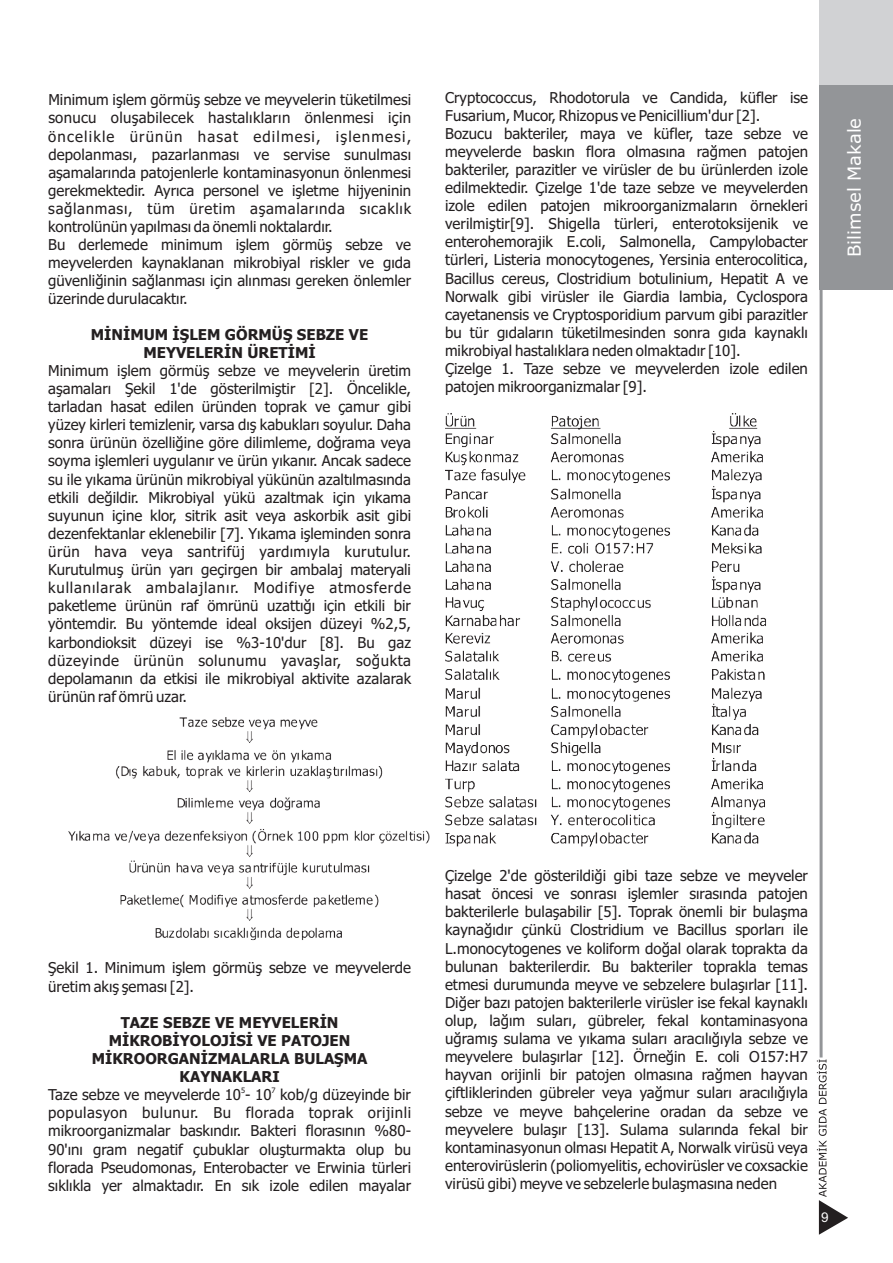
<style>
.page{position:relative;width:893px;height:1263px;background:#fff}
.page>*{position:absolute;margin:0;border:0;box-sizing:border-box;transform-origin:0 0}
.t1{font:18px "Verdana";color:#fff}
.t2{font:15px/18.1px "Tahoma";color:#231f20}
.t3{font:700 15px "Tahoma";color:#231f20}
.t4{font:15px "Tahoma";letter-spacing:.02em;color:#231f20}
.t5{font:15px "Tahoma";letter-spacing:.035em;color:#231f20}
.t6{font:15px "Tahoma";letter-spacing:.045em;color:#231f20}
.t7{font:15px "Tahoma";letter-spacing:.075em;color:#231f20}
.t8{font:13.5px "Arial";color:#fff}
.t9{font:7.5px "Tahoma";color:#231f20}
</style>
<div class="page">
<div style="left:819px;top:0;width:74px;height:109px;background:#d1d2d4"></div>
<div style="left:819px;top:86px;width:74px;height:204px;background:#939598"></div>
<hr style="left:820px;top:289px;width:3px;height:768px;background:#939598">
<svg style="left:817px;top:1059px;width:31px;height:176px"></svg>
<img style="left:68px;top:688px;width:378px;height:253px">
<img style="left:446px;top:413px;width:320px;height:434px">
<p class="t2" style="left:48px;top:90px;width:364px">Minimum işlem görmüş sebze ve meyvelerin tüketilmesi</p>
<p class="t2" style="left:445px;top:87px;width:364px">Cryptococcus, Rhodotorula ve Candida, küfler ise</p>
<p class="t4" style="left:48px;top:108px;width:364px">sonucu oluşabilecek hastalıkların önlenmesi için</p>
<p class="t2" style="left:445px;top:105px;width:317px">Fusarium, Mucor, Rhizopus ve Penicillium'dur [2].</p>
<p class="t7" style="left:48px;top:126px;width:364px">öncelikle ürünün hasat edilmesi, işlenmesi,</p>
<p class="t2" style="left:445px;top:123px;width:364px">Bozucu bakteriler, maya ve küfler, taze sebze ve</p>
<p class="t2" style="left:48px;top:144px;width:364px">depolanması, pazarlanması ve servise sunulması</p>
<p class="t2" style="left:445px;top:142px;width:364px">meyvelerde baskın flora olmasına rağmen patojen</p>
<p class="t2" style="left:48px;top:162px;width:364px">aşamalarında patojenlerle kontaminasyonun önlenmesi</p>
<p class="t2" style="left:445px;top:160px;width:364px">bakteriler, parazitler ve virüsler de bu ürünlerden izole</p>
<p class="t2" style="left:48px;top:180px;width:364px">gerekmektedir. Ayrıca personel ve işletme hijyeninin</p>
<p class="t2" style="left:445px;top:178px;width:364px">edilmektedir. Çizelge 1'de taze sebze ve meyvelerden</p>
<p class="t6" style="left:48px;top:198px;width:364px">sağlanması, tüm üretim aşamalarında sıcaklık</p>
<p class="t2" style="left:445px;top:196px;width:364px">izole edilen patojen mikroorganizmaların örnekleri</p>
<p class="t2" style="left:48px;top:216px;width:286px">kontrolünün yapılması da önemli noktalardır.</p>
<p class="t2" style="left:445px;top:214px;width:364px">verilmiştir[9]. Shigella türleri, enterotoksijenik ve</p>
<p class="t2" style="left:48px;top:234px;width:364px">Bu derlemede minimum işlem görmüş sebze ve</p>
<p class="t2" style="left:445px;top:232px;width:364px">enterohemorajik E.coli, Salmonella, Campylobacter</p>
<p class="t2" style="left:48px;top:252px;width:364px">meyvelerden kaynaklanan mikrobiyal riskler ve gıda</p>
<p class="t2" style="left:445px;top:250px;width:364px">türleri, Listeria monocytogenes, Yersinia enterocolitica,</p>
<p class="t2" style="left:48px;top:270px;width:364px">güvenliğinin sağlanması için alınması gereken önlemler</p>
<p class="t2" style="left:445px;top:268px;width:364px">Bacillus cereus, Clostridium botulinium, Hepatit A ve</p>
<p class="t2" style="left:48px;top:288px;width:141px">üzerinde durulacaktır.</p>
<p class="t2" style="left:445px;top:286px;width:364px">Norwalk gibi virüsler ile Giardia lambia, Cyclospora cayetanensis ve Cryptosporidium parvum gibi parazitler</p>
<p class="t3" style="left:91px;top:324px;width:279px">MİNİMUM İŞLEM GÖRMÜŞ SEBZE VE</p>
<p class="t2" style="left:445px;top:323px;width:364px">bu tür gıdaların tüketilmesinden sonra gıda kaynaklı</p>
<p class="t3" style="left:143px;top:342px;width:174px">MEYVELERİN ÜRETİMİ</p>
<p class="t2" style="left:445px;top:341px;width:297px">mikrobiyal hastalıklara neden olmaktadır [10].</p>
<p class="t2" style="left:48px;top:361px;width:364px">Minimum işlem görmüş sebze ve meyvelerin üretim</p>
<p class="t2" style="left:445px;top:359px;width:364px">Çizelge 1. Taze sebze ve meyvelerden izole edilen</p>
<p class="t2" style="left:48px;top:379px;width:364px">aşamaları Şekil 1'de gösterilmiştir [2]. Öncelikle,</p>
<p class="t2" style="left:445px;top:377px;width:203px">patojen mikroorganizmalar [9].</p>
<p class="t2" style="left:48px;top:397px;width:364px;text-align:justify">tarladan hasat edilen üründen toprak ve çamur gibi yüzey kirleri temizlenir, varsa dış kabukları soyulur. Daha sonra ürünün özelliğine göre dilimleme, doğrama veya soyma işlemleri uygulanır ve ürün yıkanır. Ancak sadece su ile yıkama ürünün mikrobiyal yükünün azaltılmasında etkili değildir. Mikrobiyal yükü azaltmak için yıkama suyunun içine klor, sitrik asit veya askorbik asit gibi dezenfektanlar eklenebilir [7]. Yıkama işleminden sonra ürün hava veya santrifüj yardımıyla kurutulur.<br>Kurutulmuş ürün yarı geçirgen bir ambalaj materyali kullanılarak ambalajlanır. Modifiye atmosferde paketleme ürünün raf ömrünü uzattığı için etkili bir yöntemdir. Bu yöntemde ideal oksijen düzeyi %2,5, karbondioksit düzeyi ise %3-10'dur [8]. Bu gaz düzeyinde ürünün solunumu yavaşlar, soğukta depolamanın da etkisi ile mikrobiyal aktivite azalarak ürünün raf ömrü uzar.</p>
<p class="t1" style="left:842px;top:257px;width:141px;rotate:-90deg">Bilimsel Makale</p>
<p class="t2" style="left:445px;top:866px;width:364px;text-align:justify">Çizelge 2'de gösterildiği gibi taze sebze ve meyveler hasat öncesi ve sonrası işlemler sırasında patojen bakterilerle bulaşabilir [5]. Toprak önemli bir bulaşma kaynağıdır çünkü Clostridium ve Bacillus sporları ile L.monocytogenes ve koliform doğal olarak toprakta da</p>
<p class="t2" style="left:48px;top:958px;width:364px">Şekil 1. Minimum işlem görmüş sebze ve meyvelerde</p>
<p class="t2" style="left:445px;top:956px;width:364px">bulunan bakterilerdir. Bu bakteriler toprakla temas</p>
<p class="t2" style="left:48px;top:976px;width:147px">üretim akış şeması [2].</p>
<p class="t2" style="left:445px;top:974px;width:364px">etmesi durumunda meyve ve sebzelere bulaşırlar [11].<br>Diğer bazı patojen bakterilerle virüsler ise fekal kaynaklı</p>
<p class="t3" style="left:121px;top:1012px;width:219px">TAZE SEBZE VE MEYVELERİN</p>
<p class="t2" style="left:445px;top:1011px;width:364px">olup, lağım suları, gübreler, fekal kontaminasyona</p>
<p class="t3" style="left:109px;top:1030px;width:243px">MİKROBİYOLOJİSİ VE PATOJEN</p>
<p class="t2" style="left:445px;top:1029px;width:364px">uğramış sulama ve yıkama suları aracılığıyla sebze ve</p>
<p class="t3" style="left:92px;top:1048px;width:277px">MİKROORGANİZMALARLA BULAŞMA</p>
<p class="t2" style="left:445px;top:1047px;width:364px">meyvelere bulaşırlar [12]. Örneğin E. coli O157:H7</p>
<p class="t3" style="left:180px;top:1066px;width:102px">KAYNAKLARI</p>
<p class="t2" style="left:445px;top:1065px;width:364px">hayvan orijinli bir patojen olmasına rağmen hayvan</p>
<p class="t9" style="left:241px;top:1085px;width:6px">5</p>
<p class="t9" style="left:272px;top:1085px;width:6px">7</p>
<p class="t2" style="left:48px;top:1085px;width:364px">Taze sebze ve meyvelerde 10 - 10 kob/g düzeyinde bir</p>
<p class="t2" style="left:445px;top:1083px;width:364px">çiftliklerinden gübreler veya yağmur suları aracılığıyla</p>
<p class="t5" style="left:48px;top:1103px;width:364px">populasyon bulunur. Bu florada toprak orijinli</p>
<p class="t2" style="left:445px;top:1101px;width:364px">sebze ve meyve bahçelerine oradan da sebze ve</p>
<p class="t2" style="left:48px;top:1121px;width:364px">mikroorganizmalar baskındır. Bakteri florasının %80-</p>
<p class="t2" style="left:445px;top:1119px;width:364px">meyvelere bulaşır [13]. Sulama sularında fekal bir</p>
<p class="t2" style="left:48px;top:1139px;width:364px">90'ını gram negatif çubuklar oluşturmakta olup bu</p>
<p class="t2" style="left:445px;top:1137px;width:364px">kontaminasyonun olması Hepatit A, Norwalk virüsü veya</p>
<p class="t2" style="left:48px;top:1157px;width:364px">florada Pseudomonas, Enterobacter ve Erwinia türleri</p>
<p class="t2" style="left:445px;top:1155px;width:364px">enterovirüslerin (poliomyelitis, echovirüsler ve coxsackie</p>
<p class="t2" style="left:48px;top:1175px;width:364px">sıklıkla yer almaktadır. En sık izole edilen mayalar</p>
<p class="t2" style="left:445px;top:1174px;width:333px">virüsü gibi) meyve ve sebzelerle bulaşmasına neden</p>
<p class="t8" style="left:821px;top:1209px;width:9px">9</p>
</div>
